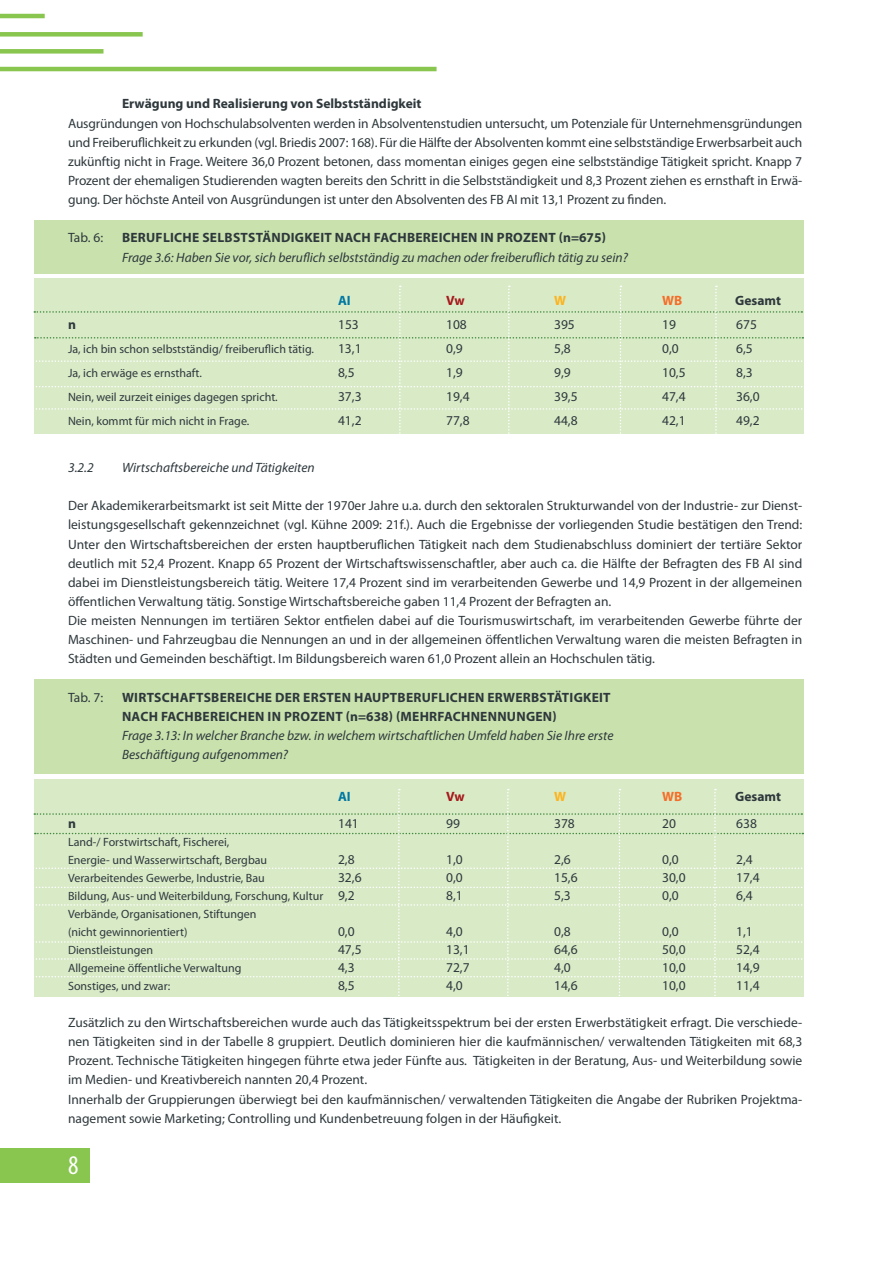
<style>
.page{position:relative;width:876px;height:1263px;background:#fff}
.page>*{position:absolute;margin:0;border:0;box-sizing:border-box;transform-origin:0 0}
.t1{font:condensed 27px "Myriad Pro";color:#fff}
.t2{font:13.5px/19.2px "Myriad Pro";color:#2e383c}
.t3{font:italic 13.5px/19.2px "Myriad Pro";color:#2e383c}
.t4{font:700 13.5px/19.2px "Myriad Pro";letter-spacing:.02em;color:#2e383c}
.t5{font:700 13.5px "Myriad Pro";color:#2e383c}
.t6{font:700 13.5px "Myriad Pro";color:#0077a2}
.t7{font:700 13.5px "Myriad Pro";color:#a5181b}
.t8{font:700 13.5px "Myriad Pro";color:#f36e28}
.t9{font:700 13.5px "Myriad Pro";color:#fcb41e}
.t10{font:12px/18px "Myriad Pro";color:#2e383c}
.s1{font-size:13.5px}
</style>
<div class="page">
<div style="left:0;top:1148px;width:89px;height:34px;background:#89c650"></div>
<div style="left:34px;top:680px;width:769px;height:94px;background:#c9e2ad"></div>
<div style="left:34px;top:779px;width:769px;height:218px;background:#d9eac7"></div>
<div style="left:34px;top:220px;width:769px;height:54px;background:#c9e2ad"></div>
<div style="left:34px;top:278px;width:769px;height:156px;background:#d9eac7"></div>
<hr style="left:0;top:67px;width:437px;height:4px;background:#89c650">
<div style="left:0;top:49px;width:103px;height:5px;background:#89c650"></div>
<div style="left:0;top:32px;width:143px;height:5px;background:#89c650"></div>
<hr style="left:0;top:14px;width:45px;height:4px;background:#89c650">
<svg style="left:33px;top:789px;width:771px;height:208px"></svg>
<svg style="left:33px;top:286px;width:771px;height:148px"></svg>
<p class="t5" style="left:122px;top:95px;width:301px">ERWÄGUNG UND REALISIERUNG VON SELBSTSTÄNDIGKEIT</p>
<p class="t2" style="left:68px;top:113px;width:736px;text-align:justify">Ausgründungen von Hochschulabsolventen werden in Absolventenstudien untersucht, um Potenziale für Unternehmensgründungen und Freiberuflichkeit zu erkunden (vgl. Briedis 2007: 168). Für die Hälfte der Absolventen kommt eine selbstständige Erwerbsarbeit auch zukünftig nicht in Frage. Weitere 36,0 Prozent betonen, dass momentan einiges gegen eine selbstständige Tätigkeit spricht. Knapp 7<br>Prozent der ehemaligen Studierenden wagten bereits den Schritt in die Selbstständigkeit und 8,3 Prozent ziehen es ernsthaft in Erwä&shy;gung. Der höchste Anteil von Ausgründungen ist unter den Absolventen des FB AI mit 13,1 Prozent zu finden.</p>
<p class="t2" style="left:68px;top:228px;width:37px">Tab. 6:</p>
<p class="t4" style="left:122px;top:228px;width:285px">BERUFLICHE SELBSTSTÄNDIGKEIT NACH FACHBE</p>
<p class="t4" style="left:423px;top:228px;width:184px">REICHEN IN PROZENT (N=675)</p>
<p class="t3" style="left:122px;top:247px;width:507px">Frage 3.6: Haben Sie vor, sich beruflich selbstständig zu machen oder freiberuflich tätig zu sein?</p>
<p class="t6" style="left:338px;top:291px;width:15px">AI</p>
<p class="t7" style="left:446px;top:291px;width:20px">VW</p>
<p class="t9" style="left:554px;top:291px;width:13px">W</p>
<p class="t8" style="left:662px;top:291px;width:22px">WB</p>
<p class="t4" style="left:735px;top:290px;width:47px">GESAMT</p>
<p class="t4" style="left:68px;top:314px;width:9px">N</p>
<p class="t2" style="left:338px;top:314px;width:22px">153</p>
<p class="t2" style="left:446px;top:314px;width:22px">108</p>
<p class="t2" style="left:554px;top:314px;width:22px">395</p>
<p class="t2" style="left:662px;top:314px;width:15px">19</p>
<p class="t2" style="left:736px;top:314px;width:22px">675</p>
<p class="t10" style="left:68px;top:339px;width:247px">Ja, ich bin schon selbstständig/ freiberuflich tätig.</p>
<p class="t2" style="left:338px;top:338px;width:25px">13,1</p>
<p class="t2" style="left:446px;top:338px;width:18px">0,9</p>
<p class="t2" style="left:554px;top:338px;width:18px">5,8</p>
<p class="t2" style="left:662px;top:338px;width:18px">0,0</p>
<p class="t2" style="left:736px;top:338px;width:18px">6,5</p>
<p class="t10" style="left:68px;top:363px;width:135px">Ja, ich erwäge es ernsthaft.</p>
<p class="t2" style="left:338px;top:362px;width:18px">8,5</p>
<p class="t2" style="left:446px;top:362px;width:18px">1,9</p>
<p class="t2" style="left:554px;top:362px;width:18px">9,9</p>
<p class="t2" style="left:662px;top:362px;width:25px">10,5</p>
<p class="t2" style="left:736px;top:362px;width:18px">8,3</p>
<p class="t10" style="left:68px;top:387px;width:211px">Nein, weil zurzeit einiges dagegen spricht.</p>
<p class="t2" style="left:338px;top:386px;width:25px">37,3</p>
<p class="t2" style="left:446px;top:386px;width:25px">19,4</p>
<p class="t2" style="left:554px;top:386px;width:25px">39,5</p>
<p class="t2" style="left:662px;top:386px;width:25px">47,4</p>
<p class="t2" style="left:736px;top:386px;width:25px">36,0</p>
<p class="t10" style="left:68px;top:411px;width:183px">Nein, kommt für mich nicht in Frage.</p>
<p class="t2" style="left:338px;top:410px;width:25px">41,2</p>
<p class="t2" style="left:446px;top:410px;width:25px">77,8</p>
<p class="t2" style="left:554px;top:410px;width:25px">44,8</p>
<p class="t2" style="left:662px;top:410px;width:25px">42,1</p>
<p class="t2" style="left:736px;top:410px;width:25px">49,2</p>
<p class="t3" style="left:68px;top:458px;width:27px">3.2.2</p>
<p class="t3" style="left:122px;top:458px;width:194px">Wirtschaftsbereiche und Tätigkeiten</p>
<p class="t2" style="left:68px;top:496px;width:736px">Der Akademikerarbeitsmarkt ist seit Mitte der 1970er Jahre u.a. durch den sektoralen Strukturwandel von der Industrie- zur Dienst&shy;leistungsgesellschaft gekennzeichnet (vgl. Kühne 2009: 21f.). Auch die Ergebnisse der vorliegenden Studie bestätigen den Trend:<br>Unter den Wirtschaftsbereichen der ersten hauptberuflichen Tätigkeit nach dem Studienabschluss dominiert der tertiäre Sektor deutlich mit 52,4 Prozent. Knapp 65 Prozent der Wirtschaftswissenschaftler, aber auch ca. die Hälfte der Befragten des FB AI sind dabei im Dienstleistungsbereich tätig. Weitere 17,4 Prozent sind im verarbeitenden Gewerbe und 14,9 Prozent in der allgemeinen öffentlichen Verwaltung tätig. Sonstige Wirtschaftsbereiche gaben 11,4 Prozent der Befragten an.<br>Die meisten Nennungen im tertiären Sektor entfielen dabei auf die Tourismuswirtschaft, im verarbeitenden Gewerbe führte der Maschinen- und Fahrzeugbau die Nennungen an und in der allgemeinen öffentlichen Verwaltung waren die meisten Befragten in Städten und Gemeinden beschäftigt. Im Bildungsbereich waren 61,0 Prozent allein an Hochschulen tätig.</p>
<p class="t2" style="left:68px;top:687px;width:37px">Tab. 7:</p>
<p class="t4" style="left:122px;top:687px;width:490px">WIRTSCHAFTSBEREICHE DER ERSTEN HAUPTBERUFLICHEN ERWERBSTÄTIGKEIT<br>NACH FACHBE</p>
<p class="t4" style="left:210px;top:706px;width:201px">REICHEN IN PROZENT (N=638) (MEH</p>
<p class="t4" style="left:429px;top:706px;width:129px">RFACHNENNUNGEN)</p>
<p class="t3" style="left:122px;top:725px;width:493px">Frage 3.13: In welcher Branche bzw. in welchem wirtschaftlichen Umfeld haben Sie Ihre erste<br>Beschäftigung aufgenommen?</p>
<p class="t6" style="left:338px;top:788px;width:15px">AI</p>
<p class="t7" style="left:446px;top:788px;width:20px">VW</p>
<p class="t9" style="left:554px;top:788px;width:13px">W</p>
<p class="t8" style="left:662px;top:788px;width:22px">WB</p>
<p class="t4" style="left:735px;top:786px;width:47px">GESAMT</p>
<p class="t4" style="left:68px;top:813px;width:9px">N</p>
<p class="t2" style="left:338px;top:813px;width:22px">141</p>
<p class="t2" style="left:446px;top:813px;width:15px">99</p>
<p class="t2" style="left:554px;top:813px;width:22px">378</p>
<p class="t2" style="left:662px;top:813px;width:15px">20</p>
<p class="t2" style="left:736px;top:813px;width:22px">638</p>
<p class="t10" style="left:68px;top:832px;width:201px">Land-/ Forstwirtschaft, Fischerei,<br>Energie- und Wasserwirtschaft, Bergbau</p>
<p class="t2" style="left:338px;top:849px;width:18px">2,8</p>
<p class="t2" style="left:446px;top:849px;width:18px">1,0</p>
<p class="t2" style="left:554px;top:849px;width:18px">2,6</p>
<p class="t2" style="left:662px;top:849px;width:18px">0,0</p>
<p class="t2" style="left:736px;top:849px;width:18px">2,4</p>
<p class="t10" style="left:68px;top:868px;width:198px">Verarbeitendes Gewerbe, Industrie, Bau</p>
<p class="t2" style="left:338px;top:867px;width:25px">32,6</p>
<p class="t2" style="left:446px;top:867px;width:18px">0,0</p>
<p class="t2" style="left:554px;top:867px;width:25px">15,6</p>
<p class="t2" style="left:662px;top:867px;width:25px">30,0</p>
<p class="t2" style="left:736px;top:867px;width:25px">17,4</p>
<p class="t10" style="left:68px;top:886px;width:288px">Bildung, Aus- und Weiterbildung, Forschung, Kultur <span class="s1">9,2</span></p>
<p class="t2" style="left:446px;top:885px;width:18px">8,1</p>
<p class="t2" style="left:554px;top:885px;width:18px">5,3</p>
<p class="t2" style="left:662px;top:885px;width:18px">0,0</p>
<p class="t2" style="left:736px;top:885px;width:18px">6,4</p>
<p class="t10" style="left:68px;top:904px;width:190px">Verbände, Organisationen, Stiftungen (nicht gewinnorientiert)</p>
<p class="t2" style="left:338px;top:921px;width:18px">0,0</p>
<p class="t2" style="left:446px;top:921px;width:18px">4,0</p>
<p class="t2" style="left:554px;top:921px;width:18px">0,8</p>
<p class="t2" style="left:662px;top:921px;width:18px">0,0</p>
<p class="t2" style="left:736px;top:921px;width:18px">1,1</p>
<p class="t10" style="left:68px;top:940px;width:87px">Dienstleistungen</p>
<p class="t2" style="left:338px;top:939px;width:25px">47,5</p>
<p class="t2" style="left:446px;top:939px;width:25px">13,1</p>
<p class="t2" style="left:554px;top:939px;width:25px">64,6</p>
<p class="t2" style="left:662px;top:939px;width:25px">50,0</p>
<p class="t2" style="left:736px;top:939px;width:25px">52,4</p>
<p class="t10" style="left:68px;top:958px;width:175px">Allgemeine öffentliche Verwaltung</p>
<p class="t2" style="left:338px;top:957px;width:18px">4,3</p>
<p class="t2" style="left:446px;top:957px;width:25px">72,7</p>
<p class="t2" style="left:554px;top:957px;width:18px">4,0</p>
<p class="t2" style="left:662px;top:957px;width:25px">10,0</p>
<p class="t2" style="left:736px;top:957px;width:25px">14,9</p>
<p class="t10" style="left:68px;top:976px;width:104px">Sonstiges, und zwar:</p>
<p class="t2" style="left:338px;top:975px;width:18px">8,5</p>
<p class="t2" style="left:446px;top:975px;width:18px">4,0</p>
<p class="t2" style="left:554px;top:975px;width:25px">14,6</p>
<p class="t2" style="left:662px;top:975px;width:25px">10,0</p>
<p class="t2" style="left:736px;top:975px;width:25px">11,4</p>
<p class="t2" style="left:68px;top:1013px;width:736px">Zusätzlich zu den Wirtschaftsbereichen wurde auch das Tätigkeitsspektrum bei der ersten Erwerbstätigkeit erfragt. Die verschiede&shy;nen Tätigkeiten sind in der Tabelle 8 gruppiert. Deutlich dominieren hier die kaufmännischen/ verwaltenden Tätigkeiten mit 68,3<br>Prozent. Technische Tätigkeiten hingegen führte etwa jeder Fünfte aus. Tätigkeiten in der Beratung, Aus- und Weiterbildung sowie im Medien- und Kreativbereich nannten 20,4 Prozent.<br>Innerhalb der Gruppierungen überwiegt bei den kaufmännischen/ verwaltenden Tätigkeiten die Angabe der Rubriken Projektma&shy;nagement sowie Marketing; Controlling und Kundenbetreuung folgen in der Häufigkeit.</p>
<h1 class="t1" style="left:68px;top:1148px;width:12px">8</h1>
</div>
